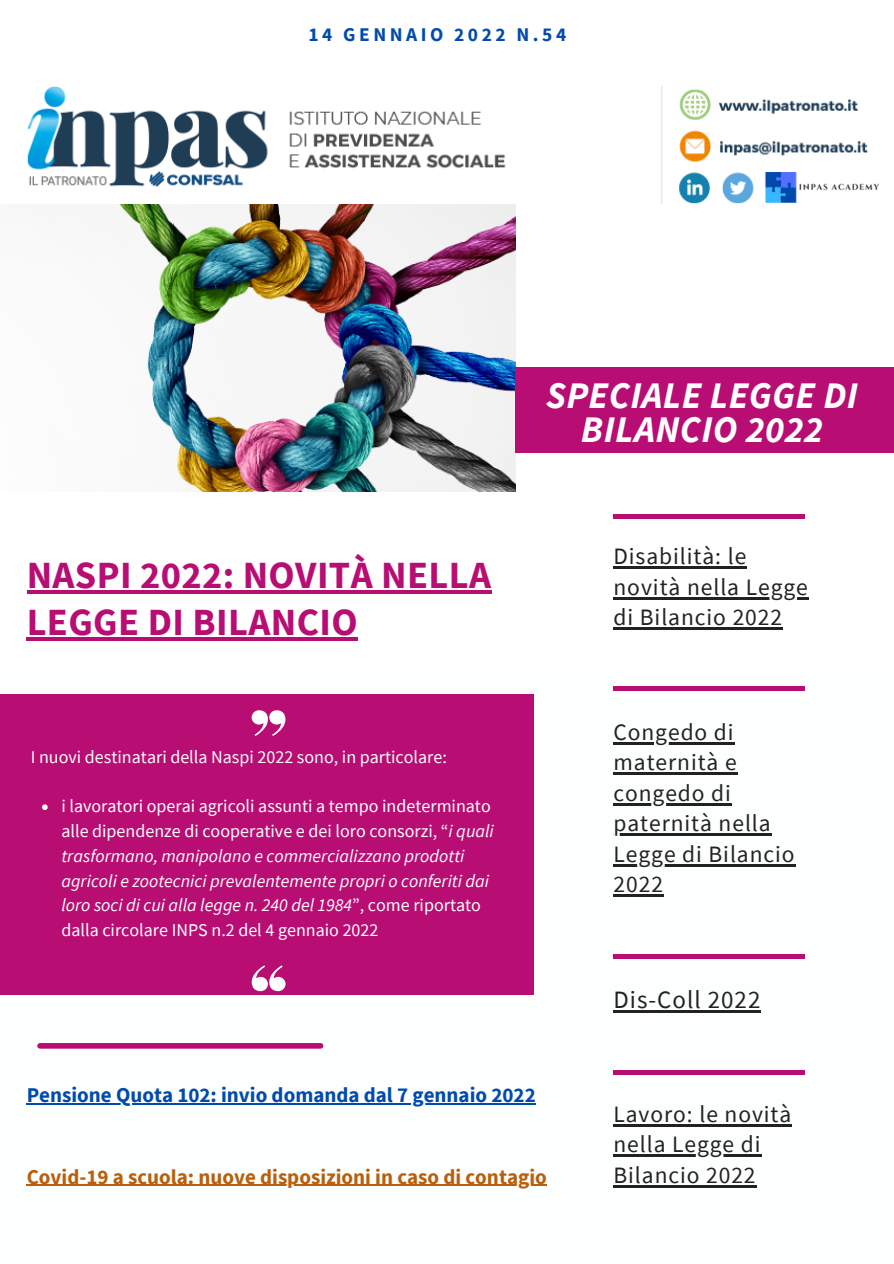
<style>
.page{position:relative;width:894px;height:1264px;background:#fff}
.page>*{position:absolute;margin:0;border:0;box-sizing:border-box;transform-origin:0 0}
.t1{font:700 38.4px/47.2px "Source Sans Pro";letter-spacing:.01em;color:#b80e74}
.t2{font:italic 700 37.5px/33.8px "Source Sans Pro";letter-spacing:.01em;color:#fff;text-align:center}
.t3{font:24.9px "Source Sans Pro";letter-spacing:.04em;color:#222}
.t4{font:23.55px/30.5px "Source Sans Pro";letter-spacing:.04em;color:#222}
.t5{font:700 21px "Source Sans Pro";color:#b8600e}
.t6{font:700 21px "Source Sans Pro";color:#024bae}
.t7{font:700 19.35px "Source Sans Pro";letter-spacing:.18em;color:#024bae}
.t8{font:18px/24.8px "Source Sans Pro";color:#fff}
.s1{font-style:italic}
</style>
<div class="page">
<hr style="left:27px;top:590px;width:464px;height:3px;background:#b80e74">
<hr style="left:27px;top:637px;width:331px;height:4px;background:#b80e74">
<img style="left:119px;top:204px;width:396px;height:287px">
<hr style="left:613px;top:566px;width:134px;height:3px;background:#222">
<hr style="left:613px;top:597px;width:195px;height:2px;background:#222">
<hr style="left:613px;top:627px;width:170px;height:2px;background:#222">
<hr style="left:613px;top:742px;width:121px;height:2px;background:#222">
<hr style="left:613px;top:772px;width:124px;height:3px;background:#222">
<hr style="left:613px;top:803px;width:118px;height:2px;background:#222">
<hr style="left:613px;top:833px;width:158px;height:2px;background:#222">
<hr style="left:613px;top:864px;width:182px;height:2px;background:#222">
<hr style="left:613px;top:894px;width:50px;height:2px;background:#222">
<hr style="left:613px;top:1010px;width:148px;height:2px;background:#222">
<hr style="left:613px;top:1124px;width:179px;height:2px;background:#222">
<hr style="left:613px;top:1154px;width:148px;height:2px;background:#222">
<hr style="left:613px;top:1184px;width:143px;height:3px;background:#222">
<div style="left:613px;top:686px;width:191px;height:5px;background:#b80e74"></div>
<div style="left:613px;top:954px;width:191px;height:5px;background:#b80e74"></div>
<hr style="left:613px;top:1070px;width:191px;height:4px;background:#b80e74">
<div style="left:613px;top:514px;width:191px;height:5px;background:#b80e74"></div>
<img style="left:27px;top:86px;width:684px;height:117px">
<img style="left:719px;top:99px;width:160px;height:105px">
<div style="left:515px;top:367px;width:378px;height:86px;background:#b80e74"></div>
<div style="left:1px;top:694px;width:532px;height:301px;background:#b80e74"></div>
<svg style="left:252px;top:710px;width:33px;height:26px"></svg>
<svg style="left:252px;top:965px;width:33px;height:26px"></svg>
<div style="left:40px;top:1043px;width:280px;height:5px;background:#b80e74"></div>
<svg style="left:42px;top:804px;width:6px;height:6px"></svg>
<hr style="left:27px;top:1103px;width:508px;height:1px;background:#024bae">
<hr style="left:27px;top:1184px;width:519px;height:1px;background:#b8600e">
<p class="t7" style="left:308px;top:22px;width:259px">14 GENNAIO 2022 N.54</p>
<p class="t2" style="left:546px;top:378px;width:313px">SPECIALE LEGGE DI<br>BILANCIO 2022</p>
<p class="t1" style="left:27px;top:551px;width:466px">NASPI 2022: NOVITÀ NELLA<br>LEGGE DI BILANCIO</p>
<p class="t4" style="left:613px;top:540px;width:196px">Disabilità: le novità nella Legge di Bilancio 2022</p>
<p class="t8" style="left:31px;top:744px;width:417px">I nuovi destinatari della Naspi 2022 sono, in particolare:</p>
<p class="t8" style="left:61px;top:793px;width:434px">i lavoratori operai agricoli assunti a tempo indeterminato alle dipendenze di cooperative e dei loro consorzi, “<span class="s1">i quali trasformano, manipolano e commercializzano prodotti agricoli e zootecnici prevalentemente propri o conferiti dai loro soci di cui alla legge n. 240 del 1984</span>”, come riportato dalla circolare INPS n.2 del 4 gennaio 2022</p>
<p class="t6" style="left:27px;top:1081px;width:510px">Pensione Quota 102: invio domanda dal 7 gennaio 2022</p>
<p class="t5" style="left:27px;top:1162px;width:521px">Covid-19 a scuola: nuove disposizioni in caso di contagio</p>
<p class="t4" style="left:613px;top:716px;width:182px">Congedo di maternità e congedo di paternità nella<br>Legge di Bilancio<br>2022</p>
<p class="t3" style="left:613px;top:983px;width:148px">Dis-Coll 2022</p>
<p class="t4" style="left:613px;top:1098px;width:179px">Lavoro: le novità nella Legge di<br>Bilancio 2022</p>
</div>
